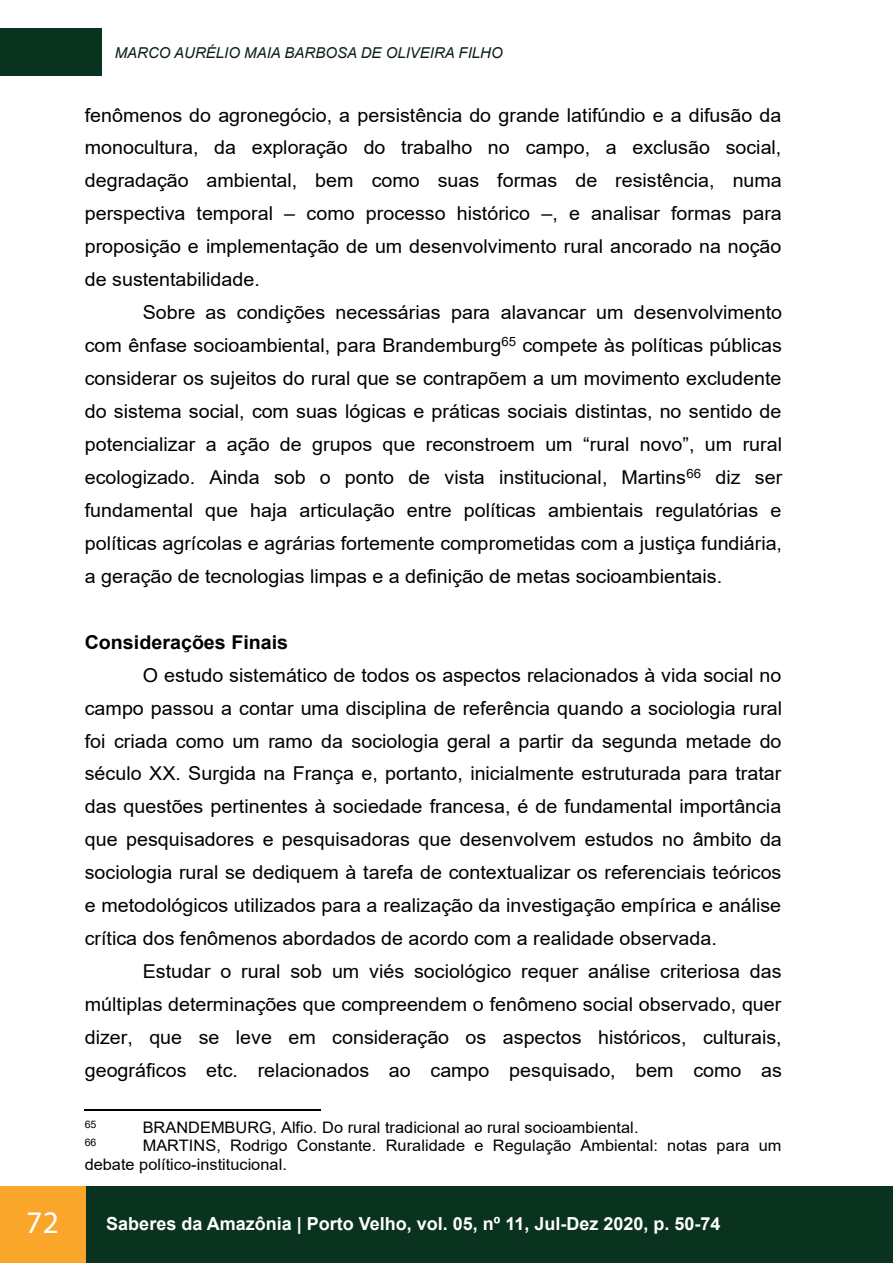
<style>
.page{position:relative;width:893px;height:1263px;background:#fff}
.page>*{position:absolute;margin:0;border:0;box-sizing:border-box;transform-origin:0 0}
.t1{font:31.5px "Myriad Pro";color:#fff}
.t2{font:19.05px "Arial";color:#000}
.t3{font:700 19.05px "Arial";color:#000}
.t4{font:700 18px "Arial";color:#fff}
.t5{font:15.9px/18.3px "Arial";color:#000}
.t6{font:italic 15px "Arial";color:#0a2011}
.t7{font:10.35px "Arial";color:#000}
</style>
<div class="page">
<div style="left:0;top:28px;width:101px;height:48px;background:#09321f"></div>
<div style="left:0;top:1186px;width:893px;height:77px;background:#09321f"></div>
<div style="left:0;top:1186px;width:85px;height:77px;background:#f9a62a"></div>
<hr style="left:85px;top:1109px;width:236px;height:1px;background:#000">
<p class="t6" style="left:115px;top:43px;width:389px">MARCO AURÉLIO MAIA BARBOSA DE OLIVEIRA FILHO</p>
<p class="t2" style="left:85px;top:102px;width:698px">fenômenos do agronegócio, a persistência do grande latifúndio e a difusão da</p>
<p class="t2" style="left:85px;top:135px;width:698px">monocultura, da exploração do trabalho no campo, a exclusão social,</p>
<p class="t2" style="left:85px;top:168px;width:698px">degradação ambiental, bem como suas formas de resistência, numa</p>
<p class="t2" style="left:85px;top:200px;width:699px">perspectiva temporal – como processo histórico –, e analisar formas para</p>
<p class="t2" style="left:85px;top:234px;width:698px">proposição e implementação de um desenvolvimento rural ancorado na noção</p>
<p class="t2" style="left:85px;top:266px;width:177px">de sustentabilidade.</p>
<p class="t2" style="left:143px;top:299px;width:641px">Sobre as condições necessárias para alavancar um desenvolvimento</p>
<p class="t2" style="left:85px;top:332px;width:699px">com ênfase socioambiental, para Brandemburg<sup>65</sup> compete às políticas públicas</p>
<p class="t2" style="left:85px;top:365px;width:698px">considerar os sujeitos do rural que se contrapõem a um movimento excludente</p>
<p class="t2" style="left:85px;top:398px;width:698px">do sistema social, com suas lógicas e práticas sociais distintas, no sentido de</p>
<p class="t2" style="left:85px;top:431px;width:699px">potencializar a ação de grupos que reconstroem um “rural novo”, um rural</p>
<p class="t2" style="left:85px;top:464px;width:699px">ecologizado. Ainda sob o ponto de vista institucional, Martins<sup>66</sup> diz ser</p>
<p class="t2" style="left:85px;top:497px;width:698px">fundamental que haja articulação entre políticas ambientais regulatórias e</p>
<p class="t2" style="left:85px;top:530px;width:699px">políticas agrícolas e agrárias fortemente comprometidas com a justiça fundiária,</p>
<p class="t2" style="left:85px;top:563px;width:639px">a geração de tecnologias limpas e a definição de metas socioambientais.</p>
<p class="t3" style="left:85px;top:629px;width:205px">Considerações Finais</p>
<p class="t2" style="left:143px;top:662px;width:640px">O estudo sistemático de todos os aspectos relacionados à vida social no</p>
<p class="t2" style="left:85px;top:695px;width:699px">campo passou a contar uma disciplina de referência quando a sociologia rural</p>
<p class="t2" style="left:85px;top:728px;width:698px">foi criada como um ramo da sociologia geral a partir da segunda metade do</p>
<p class="t2" style="left:85px;top:761px;width:698px">século XX. Surgida na França e, portanto, inicialmente estruturada para tratar</p>
<p class="t2" style="left:85px;top:794px;width:698px">das questões pertinentes à sociedade francesa, é de fundamental importância</p>
<p class="t2" style="left:85px;top:826px;width:699px">que pesquisadores e pesquisadoras que desenvolvem estudos no âmbito da</p>
<p class="t2" style="left:85px;top:859px;width:698px">sociologia rural se dediquem à tarefa de contextualizar os referenciais teóricos</p>
<p class="t2" style="left:85px;top:892px;width:698px">e metodológicos utilizados para a realização da investigação empírica e análise</p>
<p class="t2" style="left:85px;top:925px;width:634px">crítica dos fenômenos abordados de acordo com a realidade observada.</p>
<p class="t2" style="left:143px;top:958px;width:640px">Estudar o rural sob um viés sociológico requer análise criteriosa das</p>
<p class="t2" style="left:85px;top:991px;width:698px">múltiplas determinações que compreendem o fenômeno social observado, quer</p>
<p class="t2" style="left:85px;top:1024px;width:698px">dizer, que se leve em consideração os aspectos históricos, culturais,</p>
<p class="t2" style="left:85px;top:1057px;width:699px">geográficos etc. relacionados ao campo pesquisado, bem como as</p>
<p class="t7" style="left:85px;top:1117px;width:13px">65</p>
<p class="t5" style="left:143px;top:1118px;width:497px">BRANDEMBURG, Alfio. Do rural tradicional ao rural socioambiental.</p>
<p class="t7" style="left:85px;top:1136px;width:13px">66</p>
<p class="t5" style="left:85px;top:1136px;width:698px;text-indent:58px">MARTINS, Rodrigo Constante. Ruralidade e Regulação Ambiental: notas para um debate político-institucional.</p>
<h1 class="t1" style="left:26px;top:1202px;width:34px">72</h1>
<p class="t4" style="left:106px;top:1211px;width:616px">Saberes da Amazônia | Porto Velho, vol. 05, nº 11, Jul-Dez 2020, p. 50-74</p>
</div>
